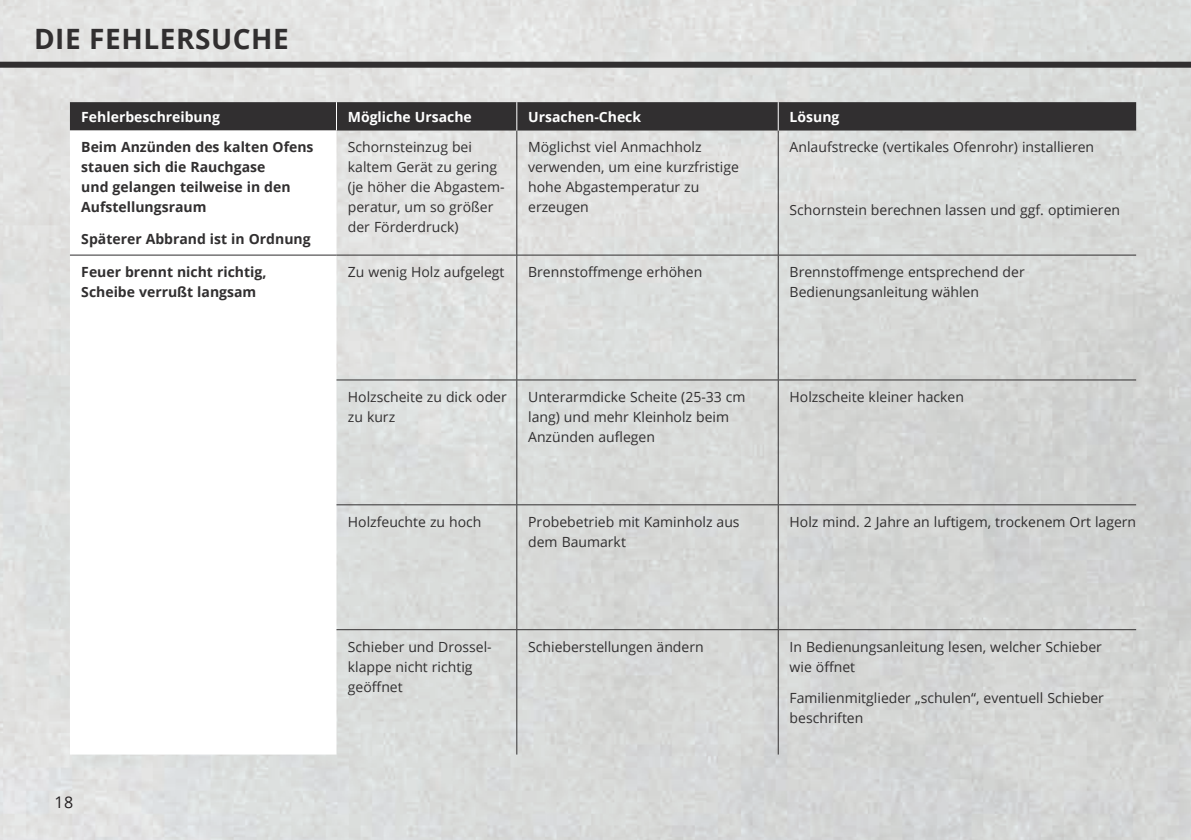
<style>
.page{position:relative;width:1191px;height:840px;background:#fff}
.page>*{position:absolute;margin:0;border:0;box-sizing:border-box;transform-origin:0 0}
.t1{font:700 28px "Open Sans";letter-spacing:.02em;color:#312f30}
.t2{font:16px "Open Sans";color:#231f20}
.t3{font:14px/20px "Open Sans";color:#312f30}
.t4{font:700 14px/20px "Open Sans";color:#312f30}
.t5{font:700 14px "Open Sans";color:#fff}
</style>
<div class="page">
<img style="left:0;top:0;width:1191px;height:839px">
<div style="left:0;top:62px;width:1191px;height:6px;background:#312f30"></div>
<svg style="left:70px;top:130px;width:266px;height:624px"></svg>
<hr style="left:516px;top:130px;width:1px;height:125px;background:#312f30">
<hr style="left:778px;top:130px;width:1px;height:125px;background:#312f30">
<hr style="left:70px;top:254px;width:266px;height:1px;background:#312f30">
<hr style="left:336px;top:254px;width:181px;height:1px;background:#312f30">
<hr style="left:517px;top:254px;width:261px;height:1px;background:#312f30">
<hr style="left:516px;top:255px;width:1px;height:124px;background:#312f30">
<hr style="left:778px;top:254px;width:358px;height:1px;background:#312f30">
<hr style="left:778px;top:255px;width:1px;height:124px;background:#312f30">
<hr style="left:336px;top:379px;width:181px;height:1px;background:#312f30">
<hr style="left:517px;top:379px;width:261px;height:1px;background:#312f30">
<hr style="left:516px;top:380px;width:1px;height:124px;background:#312f30">
<hr style="left:778px;top:379px;width:358px;height:1px;background:#312f30">
<hr style="left:778px;top:380px;width:1px;height:124px;background:#312f30">
<hr style="left:336px;top:504px;width:181px;height:1px;background:#312f30">
<hr style="left:517px;top:504px;width:261px;height:1px;background:#312f30">
<hr style="left:516px;top:505px;width:1px;height:124px;background:#312f30">
<hr style="left:778px;top:504px;width:358px;height:1px;background:#312f30">
<hr style="left:778px;top:505px;width:1px;height:124px;background:#312f30">
<hr style="left:336px;top:629px;width:181px;height:1px;background:#312f30">
<hr style="left:517px;top:629px;width:261px;height:1px;background:#312f30">
<hr style="left:516px;top:629px;width:1px;height:125px;background:#312f30">
<hr style="left:778px;top:629px;width:358px;height:1px;background:#312f30">
<hr style="left:778px;top:629px;width:1px;height:125px;background:#312f30">
<div style="left:70px;top:102px;width:1066px;height:28px;background:#312f30"></div>
<h1 class="t1" style="left:34px;top:19px;width:256px">DIE FEHLERSUCHE</h1>
<p class="t5" style="left:81px;top:107px;width:140px">Fehlerbeschreibung</p>
<p class="t5" style="left:348px;top:107px;width:126px">Mögliche Ursache</p>
<p class="t5" style="left:528px;top:107px;width:114px">Ursachen-Check</p>
<p class="t5" style="left:789px;top:107px;width:51px">Lösung</p>
<p class="t4" style="left:81px;top:137px;width:234px">Beim Anzünden des kalten Ofens stauen sich die Rauchgase<br>und gelangen teilweise in den<br>Aufstellungsraum</p>
<p class="t4" style="left:81px;top:228px;width:231px">Späterer Abbrand ist in Ordnung</p>
<p class="t3" style="left:348px;top:137px;width:158px">Schornsteinzug bei kaltem Gerät zu gering (je höher die Abgastem&shy;peratur, um so größer der Förderdruck)</p>
<p class="t3" style="left:528px;top:137px;width:212px">Möglichst viel Anmachholz verwenden, um eine kurzfristige hohe Abgastemperatur zu erzeugen</p>
<p class="t3" style="left:789px;top:137px;width:306px">Anlaufstrecke (vertikales Ofenrohr) installieren</p>
<p class="t3" style="left:789px;top:199px;width:332px">Schornstein berechnen lassen und ggf. optimieren</p>
<p class="t4" style="left:81px;top:261px;width:187px">Feuer brennt nicht richtig,<br>Scheibe verrußt langsam</p>
<p class="t3" style="left:348px;top:261px;width:158px">Zu wenig Holz aufgelegt</p>
<p class="t3" style="left:528px;top:261px;width:176px">Brennstoffmenge erhöhen</p>
<p class="t3" style="left:789px;top:261px;width:237px">Brennstoffmenge entsprechend der<br>Bedienungsanleitung wählen</p>
<p class="t3" style="left:348px;top:386px;width:160px">Holzscheite zu dick oder zu kurz</p>
<p class="t3" style="left:528px;top:386px;width:219px">Unterarmdicke Scheite (25-33 cm lang) und mehr Kleinholz beim<br>Anzünden auflegen</p>
<p class="t3" style="left:789px;top:386px;width:176px">Holzscheite kleiner hacken</p>
<p class="t3" style="left:348px;top:511px;width:135px">Holzfeuchte zu hoch</p>
<p class="t3" style="left:528px;top:511px;width:213px">Probebetrieb mit Kaminholz aus dem Baumarkt</p>
<p class="t3" style="left:789px;top:511px;width:348px">Holz mind. 2 Jahre an luftigem, trockenem Ort lagern</p>
<p class="t2" style="left:54px;top:790px;width:20px">18</p>
<p class="t3" style="left:348px;top:636px;width:144px">Schieber und Drossel&shy;klappe nicht richtig geöffnet</p>
<p class="t3" style="left:528px;top:636px;width:177px">Schieberstellungen ändern</p>
<p class="t3" style="left:789px;top:636px;width:314px">In Bedienungsanleitung lesen, welcher Schieber wie öffnet</p>
<p class="t3" style="left:789px;top:687px;width:316px">Familienmitglieder „schulen“, eventuell Schieber beschriften</p>
</div>
